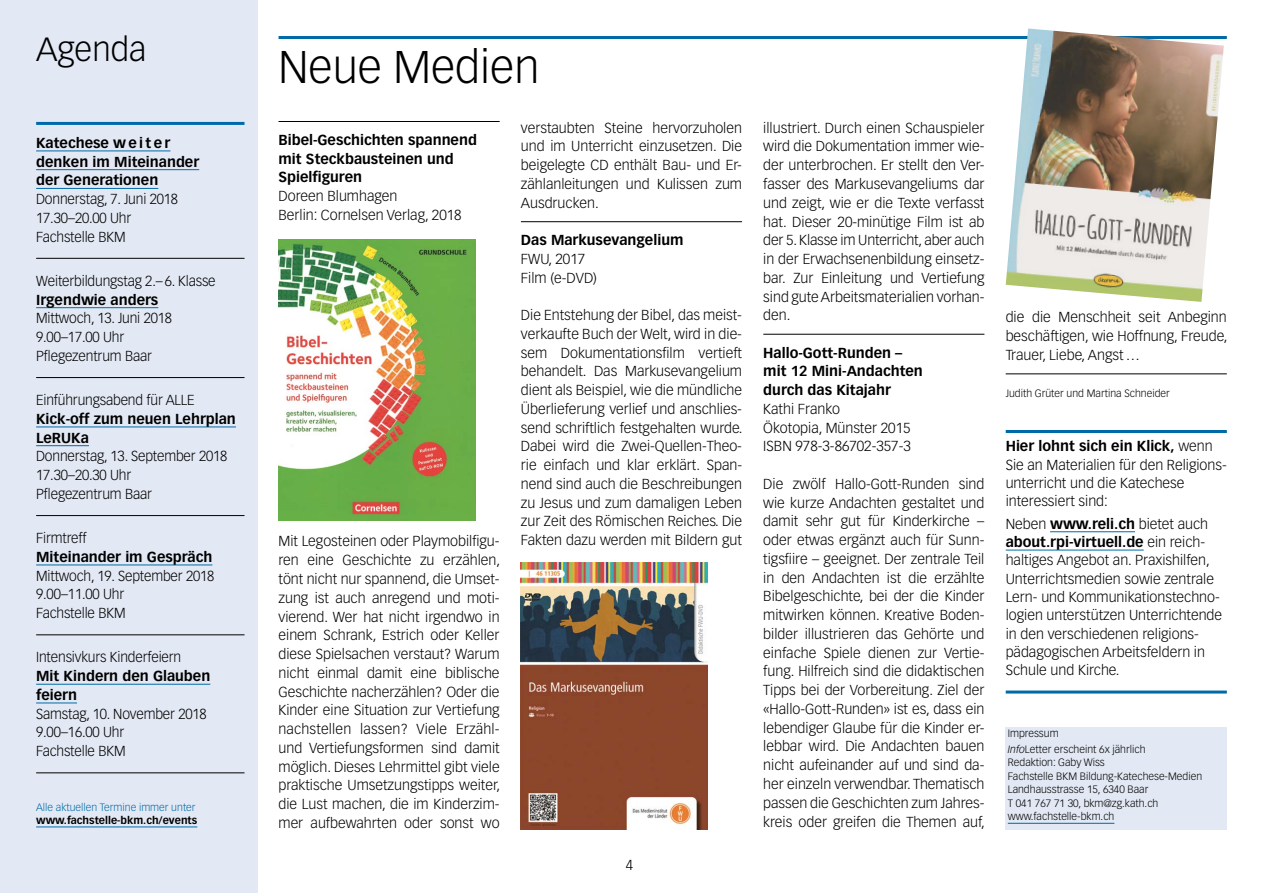
<style>
.page{position:relative;width:1263px;height:893px;background:#fff}
.page>*{position:absolute;margin:0;border:0;box-sizing:border-box;transform-origin:0 0}
.t1{font:300 45px "Vectora LH";color:#000}
.t2{font:300 33px "Vectora LH";color:#000}
.t3{font:300 14.25px/18.8px "Vectora LH";color:#000}
.t4{font:700 14.25px/18.8px "Vectora LH";color:#000}
.t5{font:300 10.5px/13.5px "Vectora LH";color:#000}
.t6{font:300 10.5px "Vectora LH";color:#006aa7}
.t7{font:700 10.5px "Vectora LH";color:#000}
.s1{font-weight:700}
.s2{font-style:italic}
</style>
<div class="page">
<div style="left:0;top:0;width:257px;height:893px;background:#e3e9f4"></div>
<hr style="left:279px;top:36px;width:948px;height:3px;background:#006aa7">
<hr style="left:279px;top:121px;width:221px;height:1px;background:#000">
<hr style="left:36px;top:122px;width:208px;height:3px;background:#006aa7">
<hr style="left:36px;top:151px;width:134px;height:1px;background:#006aa7">
<hr style="left:36px;top:169px;width:163px;height:1px;background:#006aa7">
<hr style="left:36px;top:188px;width:122px;height:1px;background:#006aa7">
<hr style="left:36px;top:258px;width:208px;height:1px;background:#000">
<hr style="left:36px;top:307px;width:122px;height:1px;background:#006aa7">
<hr style="left:36px;top:377px;width:208px;height:1px;background:#000">
<hr style="left:36px;top:427px;width:200px;height:1px;background:#006aa7">
<hr style="left:36px;top:445px;width:53px;height:1px;background:#006aa7">
<hr style="left:36px;top:515px;width:208px;height:1px;background:#000">
<hr style="left:36px;top:565px;width:176px;height:1px;background:#006aa7">
<hr style="left:36px;top:634px;width:208px;height:1px;background:#000">
<hr style="left:36px;top:684px;width:174px;height:1px;background:#006aa7">
<hr style="left:36px;top:703px;width:41px;height:1px;background:#006aa7">
<hr style="left:36px;top:772px;width:208px;height:1px;background:#000">
<hr style="left:36px;top:827px;width:161px;height:1px;background:#006aa7">
<div style="left:1006px;top:727px;width:221px;height:102px;background:#e3e9f4"></div>
<hr style="left:1008px;top:823px;width:106px;height:1px;background:#006aa7">
<hr style="left:521px;top:221px;width:221px;height:1px;background:#000">
<hr style="left:763px;top:334px;width:221px;height:1px;background:#000">
<img style="left:279px;top:239px;width:196px;height:282px">
<hr style="left:1006px;top:373px;width:221px;height:1px;background:#000">
<hr style="left:1006px;top:430px;width:221px;height:3px;background:#006aa7">
<hr style="left:1050px;top:531px;width:85px;height:1px;background:#006aa7">
<hr style="left:1006px;top:550px;width:138px;height:1px;background:#006aa7">
<hr style="left:1006px;top:690px;width:221px;height:3px;background:#006aa7">
<img style="left:1006px;top:29px;width:218px;height:273px">
<img style="left:521px;top:563px;width:186px;height:266px">
<h2 class="t2" style="left:36px;top:30px;width:112px">Agenda</h2>
<p class="t4" style="left:36px;top:133px;width:165px">Katechese w e i t e r denken im Miteinander der Generationen</p>
<p class="t3" style="left:36px;top:190px;width:143px">Donnerstag, 7. Juni 2018<br>17.30–20.00 Uhr<br>Fachstelle BKM</p>
<p class="t3" style="left:36px;top:272px;width:181px">Weiterbildungstag 2.– 6. Klasse</p>
<p class="t4" style="left:36px;top:290px;width:124px">Irgendwie anders</p>
<p class="t3" style="left:36px;top:309px;width:137px">Mittwoch, 13. Juni 2018<br>9.00–17.00 Uhr<br>Pflegezentrum Baar</p>
<p class="t3" style="left:36px;top:391px;width:160px">Einführungsabend für ALLE</p>
<p class="t4" style="left:36px;top:409px;width:201px">Kick-off zum neuen Lehrplan<br>LeRUKa</p>
<p class="t3" style="left:36px;top:447px;width:193px">Donnerstag, 13. September 2018<br>17.30–20.30 Uhr<br>Pflegezentrum Baar</p>
<p class="t3" style="left:36px;top:529px;width:52px">Firmtreff</p>
<p class="t4" style="left:36px;top:547px;width:178px">Miteinander im Gespräch</p>
<p class="t3" style="left:36px;top:566px;width:180px">Mittwoch, 19. September 2018<br>9.00–11.00 Uhr<br>Fachstelle BKM</p>
<p class="t3" style="left:36px;top:648px;width:147px">Intensivkurs Kinderfeiern</p>
<p class="t4" style="left:36px;top:667px;width:176px">Mit Kindern den Glauben feiern</p>
<p class="t3" style="left:36px;top:704px;width:172px">Samstag, 10. November 2018<br>9.00–16.00 Uhr<br>Fachstelle BKM</p>
<p class="t6" style="left:36px;top:801px;width:161px">Alle aktuellen Termine immer unter</p>
<p class="t7" style="left:36px;top:814px;width:163px">www.fachstelle-bkm.ch/events</p>
<h1 class="t1" style="left:279px;top:41px;width:262px">Neue Medien</h1>
<p class="t4" style="left:279px;top:130px;width:200px">Bibel-Geschichten spannend mit Steckbausteinen und<br>Spielfiguren</p>
<p class="t3" style="left:279px;top:187px;width:185px">Doreen Blumhagen<br>Berlin: Cornelsen Verlag, 2018</p>
<p class="t3" style="left:278px;top:532px;width:223px">Mit Legosteinen oder Playmobilfigu&shy;ren eine Geschichte zu erzählen, tönt nicht nur spannend, die Umset&shy;zung ist auch anregend und moti&shy;vierend. Wer hat nicht irgendwo in einem Schrank, Estrich oder Keller diese Spielsachen verstaut? Warum nicht einmal damit eine biblische Geschichte nacherzählen? Oder die Kinder eine Situation zur Vertiefung nachstellen lassen? Viele Erzähl&shy;und Vertiefungsformen sind damit möglich. Dieses Lehrmittel gibt viele praktische Umsetzungstipps weiter, die Lust machen, die im Kinderzim&shy;mer aufbewahrten oder sonst wo</p>
<p class="t3" style="left:521px;top:118px;width:223px;text-align:justify">verstaubten Steine hervorzuholen und im Unterricht einzusetzen. Die beigelegte CD enthält Bau- und Er&shy;zählanleitungen und Kulissen zum Ausdrucken.</p>
<p class="t4" style="left:521px;top:231px;width:164px">Das Markusevangelium</p>
<p class="t3" style="left:521px;top:250px;width:78px">FWU, 2017<br>Film (e-DVD)</p>
<p class="t3" style="left:521px;top:306px;width:223px;text-align:justify">Die Entstehung der Bibel, das meist&shy;verkaufte Buch der Welt, wird in die&shy;sem Dokumentationsfilm vertieft behandelt. Das Markusevangelium dient als Beispiel, wie die mündliche Überlieferung verlief und anschlies&shy;send schriftlich festgehalten wurde.<br>Dabei wird die Zwei-Quellen-Theo&shy;rie einfach und klar erklärt. Span&shy;nend sind auch die Beschreibungen zu Jesus und zum damaligen Leben zur Zeit des Römischen Reiches. Die Fakten dazu werden mit Bildern gut</p>
<p class="t3" style="left:626px;top:855px;width:9px">4</p>
<p class="t3" style="left:763px;top:118px;width:223px;text-align:justify">illustriert. Durch einen Schauspieler wird die Dokumentation immer wie&shy;der unterbrochen. Er stellt den Ver&shy;fasser des Markusevangeliums dar und zeigt, wie er die Texte verfasst hat. Dieser 20-minütige Film ist ab der 5. Klasse im Unterricht, aber auch in der Erwachsenenbildung einsetz&shy;bar. Zur Einleitung und Vertiefung sind gute Arbeitsmaterialien vorhan&shy;den.</p>
<p class="t4" style="left:763px;top:343px;width:161px">Hallo-Gott-Runden – mit 12 Mini-Andachten durch das Kitajahr</p>
<p class="t3" style="left:763px;top:400px;width:149px">Kathi Franko<br>Ökotopia, Münster 2015<br>ISBN 978-3-86702-357-3</p>
<p class="t3" style="left:763px;top:475px;width:223px;text-align:justify">Die zwölf Hallo-Gott-Runden sind wie kurze Andachten gestaltet und damit sehr gut für Kinderkirche – oder etwas ergänzt auch für Sunn&shy;tigsfiire – geeignet. Der zentrale Teil in den Andachten ist die erzählte Bibelgeschichte, bei der die Kinder mitwirken können. Kreative Boden&shy;bilder illustrieren das Gehörte und einfache Spiele dienen zur Vertie&shy;fung. Hilfreich sind die didaktischen Tipps bei der Vorbereitung. Ziel der «Hallo-Gott-Runden» ist es, dass ein lebendiger Glaube für die Kinder er&shy;lebbar wird. Die Andachten bauen nicht aufeinander auf und sind da&shy;her einzeln verwendbar. Thematisch passen die Geschichten zum Jahres&shy;kreis oder greifen die Themen auf,</p>
<p class="t3" style="left:1006px;top:308px;width:223px;text-align:justify">die die Menschheit seit Anbeginn beschäftigen, wie Hoffnung, Freude, Trauer, Liebe, Angst …</p>
<p class="t5" style="left:1006px;top:387px;width:166px">Judith Grüter und Martina Schneider</p>
<p class="t3" style="left:1006px;top:437px;width:223px;line-height:18.3px"><span class="s1">Hier lohnt sich ein Klick,</span> wenn<br>Sie an Materialien für den Religions&shy;unterricht und die Katechese interessiert sind:</p>
<p class="t3" style="left:1006px;top:515px;width:218px;line-height:18.3px">Neben <span class="s1">www.reli.ch</span> bietet auch <span class="s1">about.rpi-virtuell.de</span> ein reich&shy;haltiges Angebot an. Praxishilfen,<br>Unterrichtsmedien sowie zentrale<br>Lern- und Kommunikationstechno&shy;logien unterstützen Unterrichtende in den verschiedenen religions&shy;pädagogischen Arbeitsfeldern in<br>Schule und Kirche.</p>
<p class="t5" style="left:1008px;top:726px;width:139px;line-height:15.6px">Impressum<br><span class="s2">Info</span>Letter erscheint 6x jährlich</p>
<p class="t5" style="left:1008px;top:756px;width:196px">Redaktion: Gaby Wiss<br>Fachstelle BKM Bildung-Katechese-Medien<br>Landhausstrasse 15, 6340 Baar<br>T 041 767 71 30, bkm@zg.kath.ch www.fachstelle-bkm.ch</p>
</div>
